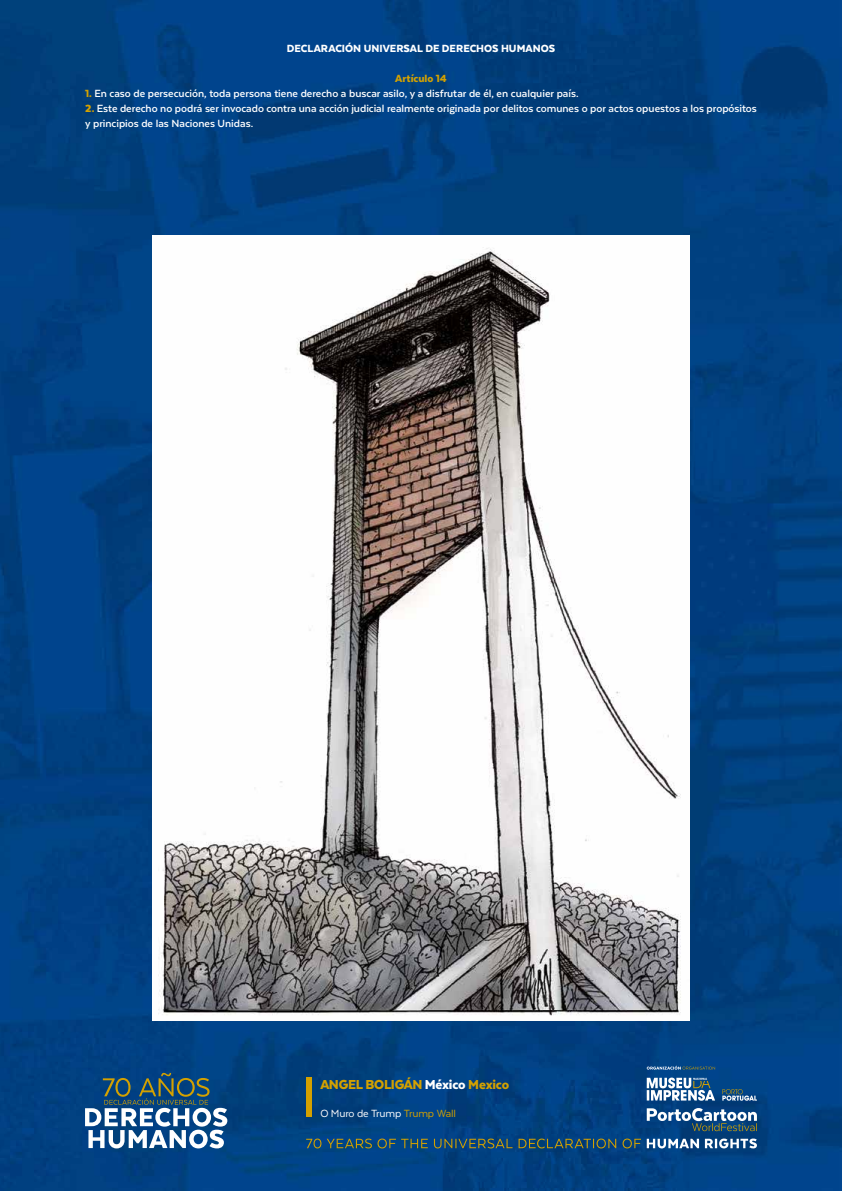
<style>
.page{position:relative;width:842px;height:1191px;background:#fff}
.page>*{position:absolute;margin:0;border:0;box-sizing:border-box;transform-origin:0 0}
.t1{font:900 15px "Texta";letter-spacing:-.02em;color:#d4a100}
.t2{font:700 12px/15px "Texta";color:#fff}
.t3{font:900 12px "Texta";color:#fff}
.t4{font:12px "Texta";letter-spacing:-.015em;color:#fff}
.t5{font:900 12px "Texta";color:#d4a100}
.s1{font-weight:900;color:#d4a100}
.s2{color:#fff}
.s3{color:#d4a100}
</style>
<div class="page">
<img style="left:0;top:0;width:842px;height:1191px">
<svg style="left:647px;top:1138px;width:110px;height:10px"></svg>
<svg style="left:306px;top:1138px;width:335px;height:10px;background:#315764"></svg>
<svg style="left:647px;top:1108px;width:110px;height:23px"></svg>
<svg style="left:647px;top:1077px;width:68px;height:23px"></svg>
<div style="left:306px;top:1077px;width:6px;height:40px;background:#d4a100"></div>
<svg style="left:85px;top:1072px;width:142px;height:76px"></svg>
<svg style="left:722px;top:1089px;width:35px;height:11px"></svg>
<svg style="left:647px;top:1065px;width:68px;height:4px"></svg>
<img style="left:153px;top:235px;width:536px;height:785px">
<p class="t3" style="left:287px;top:42px;width:270px">DECLARACIÓN UNIVERSAL DE DERECHOS HUMANOS</p>
<p class="t5" style="left:395px;top:72px;width:53px">Artículo 14</p>
<p class="t2" style="left:85px;top:85px;width:495px"><span class="s1">1.</span> En caso de persecución, toda persona tiene derecho a buscar asilo, y a disfrutar de él, en cualquier país.</p>
<p class="t2" style="left:85px;top:100px;width:673px"><span class="s1">2.</span> Este derecho no podrá ser invocado contra una acción judicial realmente originada por delitos comunes o por actos opuestos a los propósitos y principios de las Naciones Unidas.</p>
<p class="t1" style="left:320px;top:1076px;width:190px">ANGEL BOLIGÁN <span class="s2">México</span> Mexico</p>
<p class="t4" style="left:320px;top:1107px;width:137px">O Muro de Trump <span class="s3">Trump Wall</span></p>
</div>
